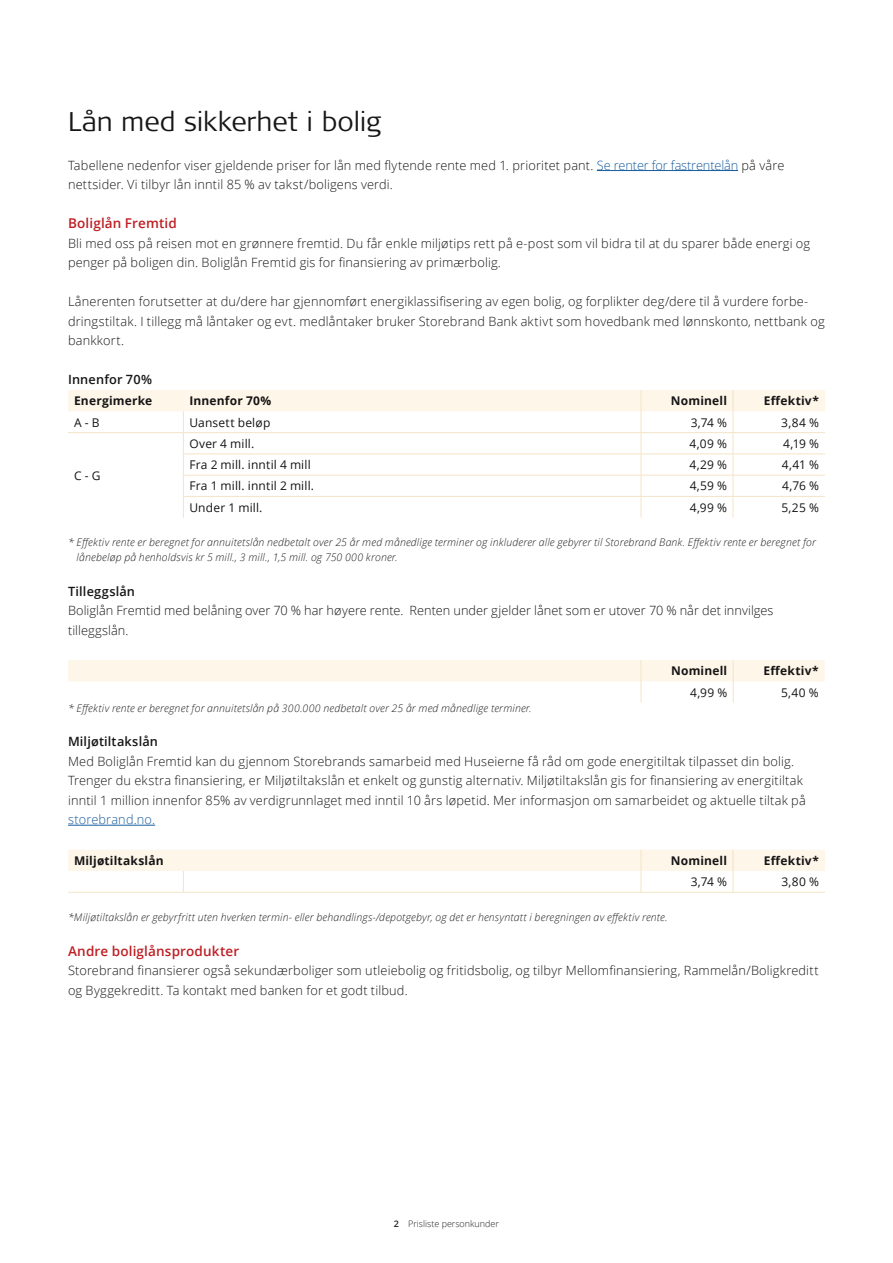
<style>
.page{position:relative;width:893px;height:1263px;background:#fff}
.page>*{position:absolute;margin:0;border:0;box-sizing:border-box;transform-origin:0 0}
.Undertittel_18_24{font:300 27px "Signa OT";letter-spacing:-.005em;color:#161616}
.Mellomtittel_1_mørk{font:600 13.5px "Open Sans";letter-spacing:.01em;color:#be1f24}
.Brødtekst_8_5_13{font:300 12.75px/19.5px "Open Sans";letter-spacing:.01em;color:#161616}
.Mellomtittel_2_8_5_1{font:600 12.75px "Open Sans";letter-spacing:.015em;color:#161616}
.Tabell_-_innhold_cel{font:12px "Open Sans";letter-spacing:.015em;color:#161516}
.Tabell_-_overskrift{font:700 12px "Open Sans";letter-spacing:.015em;color:#161516}
.Graf_bildetekst_8_10{font:italic 300 10.5px/15px "Open Sans";letter-spacing:.015em;color:#231f20}
.t1{font:300 9px "Open Sans";color:#231f20}
.s1{color:#175d9e}
.s2{font-weight:600}
</style>
<div class="page">
<hr style="left:597px;top:170px;width:141px;height:1px;background:#175d9e">
<hr style="left:68px;top:825px;width:87px;height:1px;background:#175d9e">
<svg style="left:68px;top:390px;width:757px;height:128px"></svg>
<svg style="left:68px;top:660px;width:757px;height:43px"></svg>
<hr style="left:68px;top:892px;width:115px;height:1px;background:#f4e4c7">
<hr style="left:183px;top:892px;width:458px;height:1px;background:#f4e4c7">
<hr style="left:641px;top:892px;width:92px;height:1px;background:#f4e4c7">
<hr style="left:733px;top:892px;width:92px;height:1px;background:#f4e4c7">
<svg style="left:68px;top:850px;width:757px;height:42px"></svg>
<p class="Undertittel_18_24" style="left:68px;top:106px;width:315px">Lån med sikkerhet i bolig</p>
<p class="Brødtekst_8_5_13" style="left:68px;top:155px;width:718px">Tabellene nedenfor viser gjeldende priser for lån med flytende rente med 1. prioritet pant. <span class="s1">Se renter for fastrentelån</span> på våre nettsider. Vi tilbyr lån inntil 85 % av takst/boligens verdi.</p>
<p class="Mellomtittel_1_mørk" style="left:68px;top:214px;width:110px">Boliglån Fremtid</p>
<p class="Brødtekst_8_5_13" style="left:68px;top:233px;width:744px">Bli med oss på reisen mot en grønnere fremtid. Du får enkle miljøtips rett på e-post som vil bidra til at du sparer både energi og penger på boligen din. Boliglån Fremtid gis for finansiering av primærbolig.</p>
<p class="Brødtekst_8_5_13" style="left:68px;top:291px;width:758px">Lånerenten forutsetter at du/dere har gjennomført energiklassifisering av egen bolig, og forplikter deg/dere til å vurdere forbe&shy;dringstiltak. I tillegg må låntaker og evt. medlåntaker bruker Storebrand Bank aktivt som hovedbank med lønnskonto, nettbank og bankkort.</p>
<p class="Mellomtittel_2_8_5_1" style="left:68px;top:371px;width:86px">Innenfor 70%</p>
<p class="Tabell_-_overskrift" style="left:74px;top:392px;width:80px">Energimerke</p>
<p class="Tabell_-_overskrift" style="left:189px;top:392px;width:83px">Innenfor 70%</p>
<p class="Tabell_-_overskrift" style="left:671px;top:392px;width:58px">Nominell</p>
<p class="Tabell_-_overskrift" style="left:764px;top:392px;width:57px">Effektiv*</p>
<p class="Tabell_-_innhold_cel" style="left:74px;top:414px;width:27px">A - B</p>
<p class="Tabell_-_innhold_cel" style="left:189px;top:414px;width:82px">Uansett beløp</p>
<p class="Tabell_-_innhold_cel" style="left:691px;top:414px;width:38px">3,74 %</p>
<p class="Tabell_-_innhold_cel" style="left:781px;top:414px;width:39px">3,84 %</p>
<p class="Tabell_-_innhold_cel" style="left:189px;top:435px;width:66px">Over 4 mill.</p>
<p class="Tabell_-_innhold_cel" style="left:689px;top:435px;width:39px">4,09 %</p>
<p class="Tabell_-_innhold_cel" style="left:783px;top:435px;width:37px">4,19 %</p>
<p class="Tabell_-_innhold_cel" style="left:189px;top:456px;width:123px">Fra 2 mill. inntil 4 mill</p>
<p class="Tabell_-_innhold_cel" style="left:689px;top:456px;width:39px">4,29 %</p>
<p class="Tabell_-_innhold_cel" style="left:782px;top:456px;width:39px">4,41 %</p>
<p class="Tabell_-_innhold_cel" style="left:189px;top:478px;width:126px">Fra 1 mill. inntil 2 mill.</p>
<p class="Tabell_-_innhold_cel" style="left:690px;top:478px;width:39px">4,59 %</p>
<p class="Tabell_-_innhold_cel" style="left:782px;top:478px;width:38px">4,76 %</p>
<p class="Tabell_-_innhold_cel" style="left:189px;top:499px;width:75px">Under 1 mill.</p>
<p class="Tabell_-_innhold_cel" style="left:690px;top:499px;width:39px">4,99 %</p>
<p class="Tabell_-_innhold_cel" style="left:781px;top:499px;width:39px">5,25 %</p>
<p class="Graf_bildetekst_8_10" style="left:77px;top:534px;width:741px;text-indent:-9px">* Effektiv rente er beregnet for annuitetslån nedbetalt over 25 år med månedlige terminer og inkluderer alle gebyrer til Storebrand Bank. Effektiv rente er beregnet for lånebeløp på henholdsvis kr 5 mill., 3 mill., 1,5 mill. og 750 000 kroner.</p>
<p class="Mellomtittel_2_8_5_1" style="left:68px;top:582px;width:69px">Tilleggslån</p>
<p class="Brødtekst_8_5_13" style="left:68px;top:600px;width:707px">Boliglån Fremtid med belåning over 70 % har høyere rente. Renten under gjelder lånet som er utover 70 % når det innvilges tilleggslån.</p>
<p class="Tabell_-_overskrift" style="left:671px;top:663px;width:58px">Nominell</p>
<p class="Tabell_-_overskrift" style="left:764px;top:663px;width:57px">Effektiv*</p>
<p class="Tabell_-_innhold_cel" style="left:690px;top:684px;width:39px">4,99 %</p>
<p class="Tabell_-_innhold_cel" style="left:781px;top:684px;width:39px">5,40 %</p>
<p class="Graf_bildetekst_8_10" style="left:68px;top:700px;width:465px">* Effektiv rente er beregnet for annuitetslån på 300.000 nedbetalt over 25 år med månedlige terminer.</p>
<p class="Mellomtittel_2_8_5_1" style="left:68px;top:733px;width:91px">Miljøtiltakslån</p>
<p class="Brødtekst_8_5_13" style="left:68px;top:751px;width:739px">Med Boliglån Fremtid kan du gjennom Storebrands samarbeid med Huseierne få råd om gode energitiltak tilpasset din bolig.<br>Trenger du ekstra finansiering, er Miljøtiltakslån et enkelt og gunstig alternativ. Miljøtiltakslån gis for finansiering av energitiltak inntil 1 million innenfor 85% av verdigrunnlaget med inntil 10 års løpetid. Mer informasjon om samarbeidet og aktuelle tiltak på <span class="s1">storebrand.no.</span></p>
<p class="Tabell_-_overskrift" style="left:74px;top:852px;width:91px">Miljøtiltakslån</p>
<p class="Tabell_-_overskrift" style="left:671px;top:852px;width:58px">Nominell</p>
<p class="Tabell_-_overskrift" style="left:764px;top:852px;width:57px">Effektiv*</p>
<p class="Tabell_-_innhold_cel" style="left:691px;top:874px;width:38px">3,74 %</p>
<p class="Tabell_-_innhold_cel" style="left:781px;top:874px;width:39px">3,80 %</p>
<p class="Graf_bildetekst_8_10" style="left:68px;top:909px;width:601px">*Miljøtiltakslån er gebyrfritt uten hverken termin- eller behandlings-/depotgebyr, og det er hensyntatt i beregningen av effektiv rente.</p>
<p class="Mellomtittel_1_mørk" style="left:68px;top:941px;width:173px">Andre boliglånsprodukter</p>
<p class="Brødtekst_8_5_13" style="left:68px;top:960px;width:752px">Storebrand finansierer også sekundærboliger som utleiebolig og fritidsbolig, og tilbyr Mellomfinansiering, Rammelån/Boligkreditt og Byggekreditt. Ta kontakt med banken for et godt tilbud.</p>
<p class="Tabell_-_innhold_cel" style="left:74px;top:467px;width:28px">C - G</p>
<p class="t1" style="left:394px;top:1218px;width:107px"><span class="s2">2</span> Prisliste personkunder</p>
</div>
